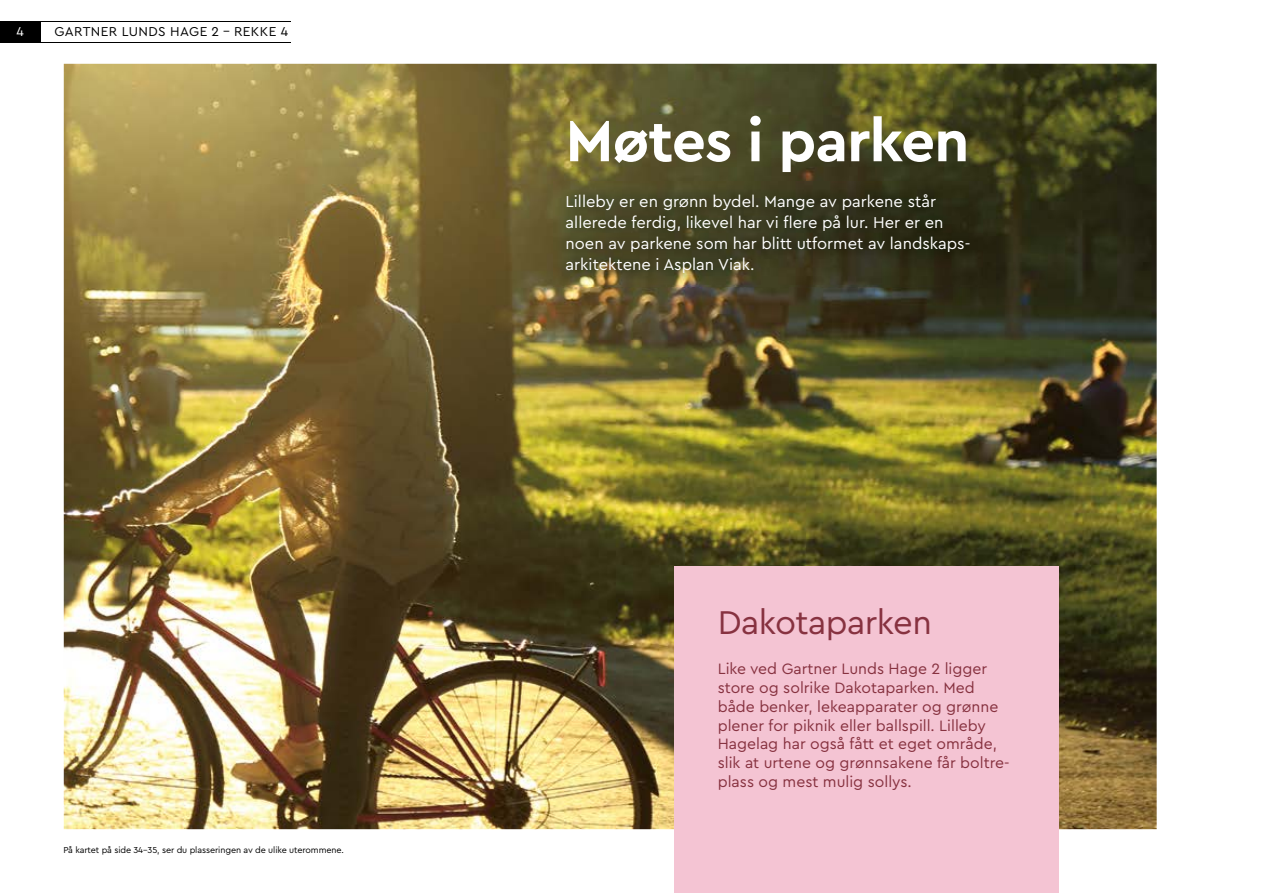
<style>
.page{position:relative;width:1263px;height:893px;background:#fff}
.page>*{position:absolute;margin:0;border:0;box-sizing:border-box;transform-origin:0 0}
.t1{font:700 60px "Cera PRO";letter-spacing:-.015em;color:#fff}
.t2{font:34.5px "Cera PRO";letter-spacing:-.015em;color:#873240}
.t3{font:16.5px/21px "Cera PRO";color:#fff}
.t4{font:15.75px/18.8px "Cera PRO";color:#873240}
.t5{font:13.5px "Cera PRO";letter-spacing:.03em;color:#000}
.t6{font:13.5px "Cera PRO";color:#fff}
.t7{font:9px "Cera PRO";letter-spacing:-.01em;color:#000}
</style>
<div class="page">
<img style="left:64px;top:64px;width:1093px;height:765px">
<img style="left:553px;top:182px;width:430px;height:104px">
<hr style="left:1262px;top:0;width:1px;height:893px;background:#eef7f3">
<div style="left:674px;top:567px;width:385px;height:326px;background:#f4c4d3"></div>
<hr style="left:0;top:42px;width:290px;height:1px;background:#000">
<hr style="left:0;top:21px;width:290px;height:1px;background:#000">
<div style="left:0;top:22px;width:40px;height:20px;background:#000"></div>
<p class="t6" style="left:16px;top:22px;width:9px">4</p>
<p class="t5" style="left:55px;top:22px;width:235px">GARTNER LUNDS HAGE 2 – REKKE 4</p>
<p class="t7" style="left:63px;top:844px;width:282px">På kartet på side 34–35, ser du plasseringen av de ulike uterommene.</p>
<h1 class="t1" style="left:566px;top:101px;width:405px">Møtes i parken</h1>
<p class="t3" style="left:566px;top:191px;width:406px">Lilleby er en grønn bydel. Mange av parkene står allerede ferdig, likevel har vi flere på lur. Her er en noen av parkene som har blitt utformet av landskaps&shy;arkitektene i Asplan Viak.</p>
<h2 class="t2" style="left:718px;top:599px;width:216px">Dakotaparken</h2>
<p class="t4" style="left:718px;top:659px;width:293px">Like ved Gartner Lunds Hage 2 ligger store og solrike Dakotaparken. Med både benker, lekeapparater og grønne plener for piknik eller ballspill. Lilleby Hagelag har også fått et eget område, slik at urtene og grønnsakene får boltre&shy;plass og mest mulig sollys.</p>
</div>
